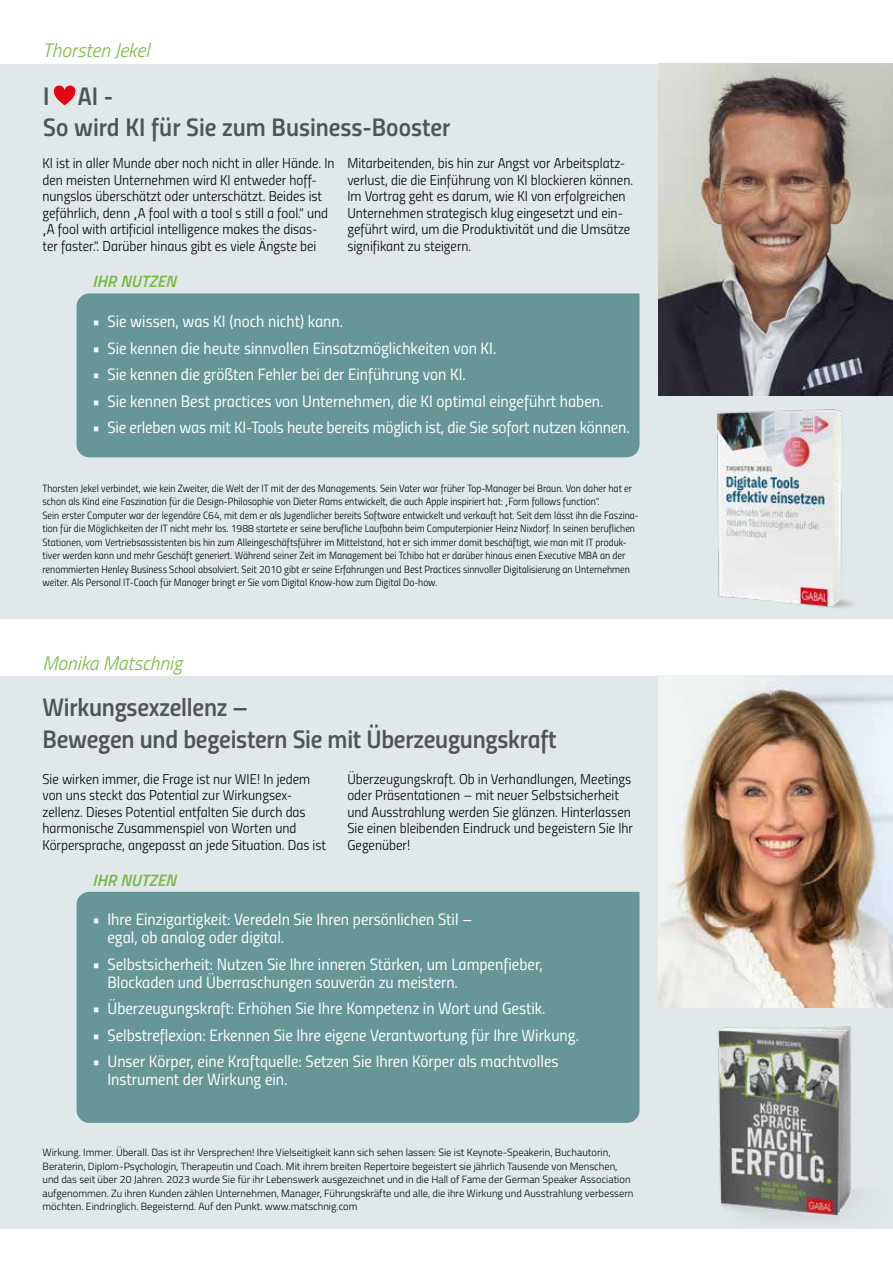
<style>
.page{position:relative;width:893px;height:1263px;background:#fff}
.page>*{position:absolute;margin:0;border:0;box-sizing:border-box;transform-origin:0 0}
.t1{font:25.5px/31.5px "Titillium Semibold Upright";letter-spacing:-.01em;color:#505456}
.t2{font:italic 300 19.5px "Titillium";color:#76b843}
.t3{font:16.5px/18px "Titillium Regular Upright";color:#fff}
.t4{font:italic 600 16.5px "Titillium";letter-spacing:.01em;color:#76b843}
.t5{font:14.25px/16.5px "Titillium Light Upright";color:#000}
.t6{font:10.5px/13.5px "Titillium Light Upright";color:#000}
.t7{font:300 10.5px/13.5px "Titillium";color:#000}
</style>
<div class="page">
<div style="left:0;top:676px;width:893px;height:553px;background:#e1e8e9"></div>
<img style="left:659px;top:676px;width:234px;height:331px">
<div style="left:77px;top:892px;width:562px;height:231px;background:#669697"></div>
<div style="left:0;top:64px;width:893px;height:554px;background:#e1e8e9"></div>
<img style="left:659px;top:64px;width:234px;height:331px">
<div style="left:77px;top:293px;width:562px;height:164px;background:#669697"></div>
<img style="left:718px;top:1026px;width:138px;height:194px">
<svg style="left:54px;top:86px;width:21px;height:19px"></svg>
<img style="left:712px;top:391px;width:152px;height:228px">
<h2 class="t2" style="left:43px;top:36px;width:108px">Thorsten Jekel</h2>
<h1 class="t1" style="left:43px;top:78px;width:409px">I AI -<br>So wird KI für Sie zum Business-Booster</h1>
<p class="t5" style="left:43px;top:154px;width:294px">KI ist in aller Munde aber noch nicht in aller Hände. In den meisten Unternehmen wird KI entweder hoff&shy;nungslos überschätzt oder unterschätzt. Beides ist gefährlich, denn „A fool with a tool s still a fool.“ und „A fool with artificial intelligence makes the disas&shy;ter faster.“. Darüber hinaus gibt es viele Ängste bei</p>
<p class="t5" style="left:347px;top:154px;width:287px">Mitarbeitenden, bis hin zur Angst vor Arbeitsplatz&shy;verlust, die die Einführung von KI blockieren können.<br>Im Vortrag geht es darum, wie KI von erfolgreichen Unternehmen strategisch klug eingesetzt und ein&shy;geführt wird, um die Produktivität und die Umsätze signifikant zu steigern.</p>
<h3 class="t4" style="left:93px;top:269px;width:85px">IHR NUTZEN</h3>
<h3 class="t3" style="left:92px;top:311px;width:252px">• Sie wissen, was KI (noch nicht) kann.</h3>
<h3 class="t3" style="left:92px;top:338px;width:405px">• Sie kennen die heute sinnvollen Einsatzmöglichkeiten von KI.</h3>
<h3 class="t3" style="left:92px;top:364px;width:375px">• Sie kennen die größten Fehler bei der Einführung von KI.</h3>
<h3 class="t3" style="left:92px;top:391px;width:512px">• Sie kennen Best practices von Unternehmen, die KI optimal eingeführt haben.</h3>
<h3 class="t3" style="left:92px;top:417px;width:539px">• Sie erleben was mit KI-Tools heute bereits möglich ist, die Sie sofort nutzen können.</h3>
<p class="t6" style="left:43px;top:481px;width:598px">Thorsten Jekel verbindet, wie kein Zweiter, die Welt der IT mit der des Managements. Sein Vater war früher Top-Manager bei Braun. Von daher hat er schon als Kind eine Faszination für die Design-Philosophie von Dieter Rams entwickelt, die auch Apple inspiriert hat: „Form follows function“.<br>Sein erster Computer war der legendäre C64, mit dem er als Jugendlicher bereits Software entwickelt und verkauft hat. Seit dem lässt ihn die Faszina&shy;tion für die Möglichkeiten der IT nicht mehr los. 1988 startete er seine berufliche Laufbahn beim Computerpionier Heinz Nixdorf. In seinen beruflichen Stationen, vom Vertriebsassistenten bis hin zum Alleingeschäftsführer im Mittelstand, hat er sich immer damit beschäftigt, wie man mit IT produk&shy;tiver werden kann und mehr Geschäft generiert. Während seiner Zeit im Management bei Tchibo hat er darüber hinaus einen Executive MBA an der renommierten Henley Business School absolviert. Seit 2010 gibt er seine Erfahrungen und Best Practices sinnvoller Digitalisierung an Unternehmen weiter. Als Personal IT-Coach für Manager bringt er Sie vom Digital Know-how zum Digital Do-how.</p>
<h2 class="t2" style="left:43px;top:649px;width:141px">Monika Matschnig</h2>
<h1 class="t1" style="left:43px;top:690px;width:516px">Wirkungsexzellenz –<br>Bewegen und begeistern Sie mit Überzeugungskraft</h1>
<p class="t5" style="left:43px;top:769px;width:285px">Sie wirken immer, die Frage ist nur WIE! In jedem von uns steckt das Potential zur Wirkungsex&shy;zellenz. Dieses Potential entfalten Sie durch das harmonische Zusammenspiel von Worten und Körpersprache, angepasst an jede Situation. Das ist</p>
<h3 class="t5" style="left:347px;top:769px;width:287px">Überzeugungskraft. Ob in Verhandlungen, Meetings oder Präsentationen – mit neuer Selbstsicherheit und Ausstrahlung werden Sie glänzen. Hinterlassen Sie einen bleibenden Eindruck und begeistern Sie Ihr Gegenüber!</h3>
<h3 class="t4" style="left:93px;top:867px;width:85px">IHR NUTZEN</h3>
<h3 class="t3" style="left:107px;top:910px;width:367px;text-indent:-15px">• Ihre Einzigartigkeit: Veredeln Sie Ihren persönlichen Stil – egal, ob analog oder digital.</h3>
<h3 class="t3" style="left:107px;top:954px;width:437px;text-indent:-15px">• Selbstsicherheit: Nutzen Sie Ihre inneren Stärken, um Lampenfieber,<br>Blockaden und Überraschungen souverän zu meistern.</h3>
<h3 class="t3" style="left:92px;top:999px;width:455px">• Überzeugungskraft: Erhöhen Sie Ihre Kompetenz in Wort und Gestik.</h3>
<h3 class="t3" style="left:92px;top:1025px;width:488px">• Selbstreflexion: Erkennen Sie Ihre eigene Verantwortung für Ihre Wirkung.</h3>
<h3 class="t3" style="left:107px;top:1052px;width:453px;text-indent:-15px">• Unser Körper, eine Kraftquelle: Setzen Sie Ihren Körper als machtvolles<br>Instrument der Wirkung ein.</h3>
<p class="t7" style="left:43px;top:1145px;width:592px">Wirkung. Immer. Überall. Das ist ihr Versprechen! Ihre Vielseitigkeit kann sich sehen lassen: Sie ist Keynote-Speakerin, Buchautorin, Beraterin, Diplom-Psychologin, Therapeutin und Coach. Mit ihrem breiten Repertoire begeistert sie jährlich Tausende von Menschen, und das seit über 20 Jahren. 2023 wurde Sie für ihr Lebenswerk ausgezeichnet und in die Hall of Fame der German Speaker Association aufgenommen. Zu ihren Kunden zählen Unternehmen, Manager, Führungskräfte und alle, die ihre Wirkung und Ausstrahlung verbessern möchten. Eindringlich. Begeisternd. Auf den Punkt. www.matschnig.com</p>
</div>
